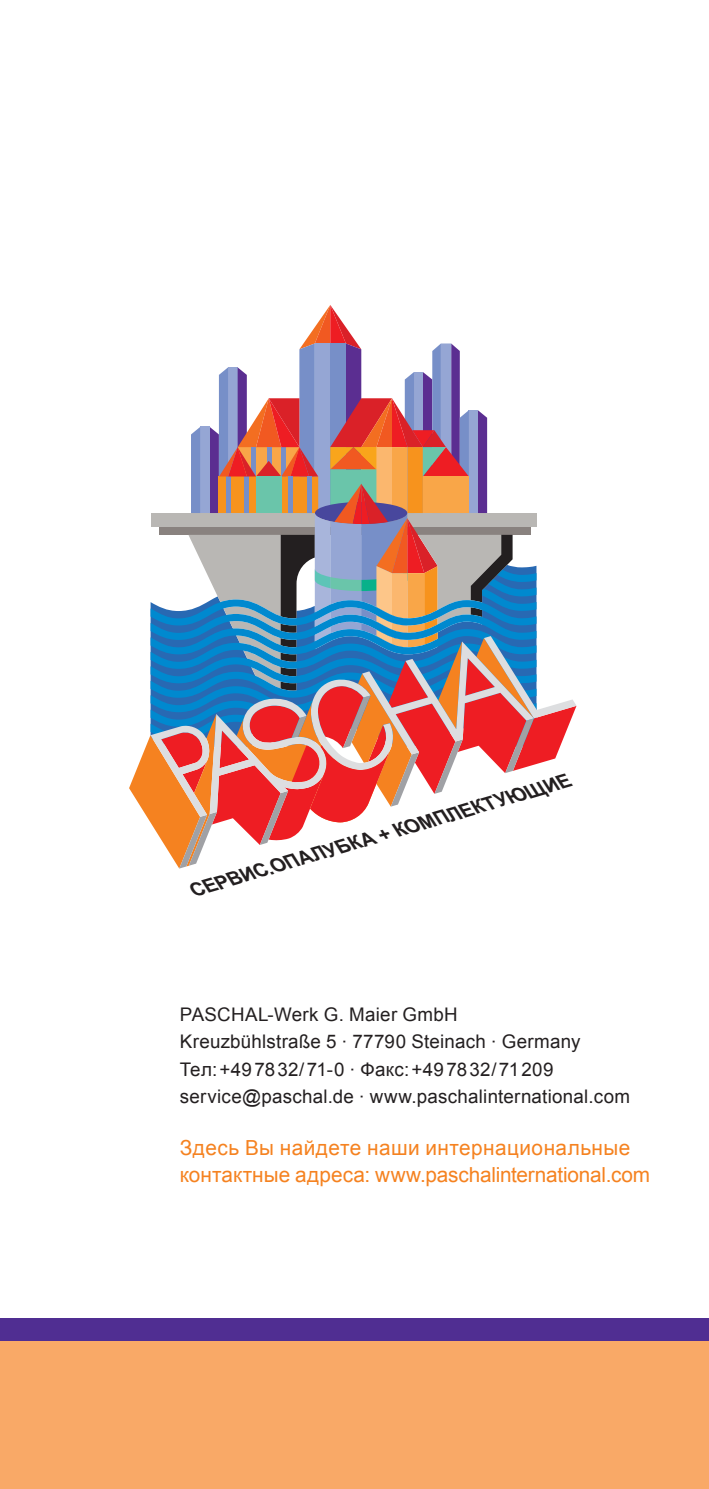
<style>
.page{position:relative;width:709px;height:1489px;background:#fff}
.page>*{position:absolute;margin:0;border:0;box-sizing:border-box;transform-origin:0 0}
.t1{font:20.75px/27.5px "Arial";letter-spacing:.015em;color:#f58220}
.t2{font:italic 700 19.5px "Arial";color:#231f20}
.t3{font:18.75px/27.5px "Arial";letter-spacing:.015em;color:#231f20}
</style>
<div class="page">
<svg style="left:129px;top:305px;width:447px;height:563px"></svg>
<div style="left:0;top:1339px;width:709px;height:149px;background:#f9a967"></div>
<div style="left:0;top:1318px;width:709px;height:22px;background:#502e92"></div>
<p class="t2" style="left:189px;top:876px;width:396px;rotate:-16deg">СЕРВИС.ОПАЛУБКА + КОМПЛЕКТУЮЩИЕ</p>
<p class="t3" style="left:180px;top:1000px;width:451px">PASCHAL-Werk G. Maier GmbH<br>Kreuzbühlstraße 5 · 77790 Steinach · Germany Тел:+497832/71-0 · Факс:+497832/71209 service@paschal.de · www.paschalinternational.com</p>
<p class="t1" style="left:180px;top:1133px;width:472px">Здесь Вы найдете наши интернациональные контактные адреса: www.paschalinternational.com</p>
</div>
